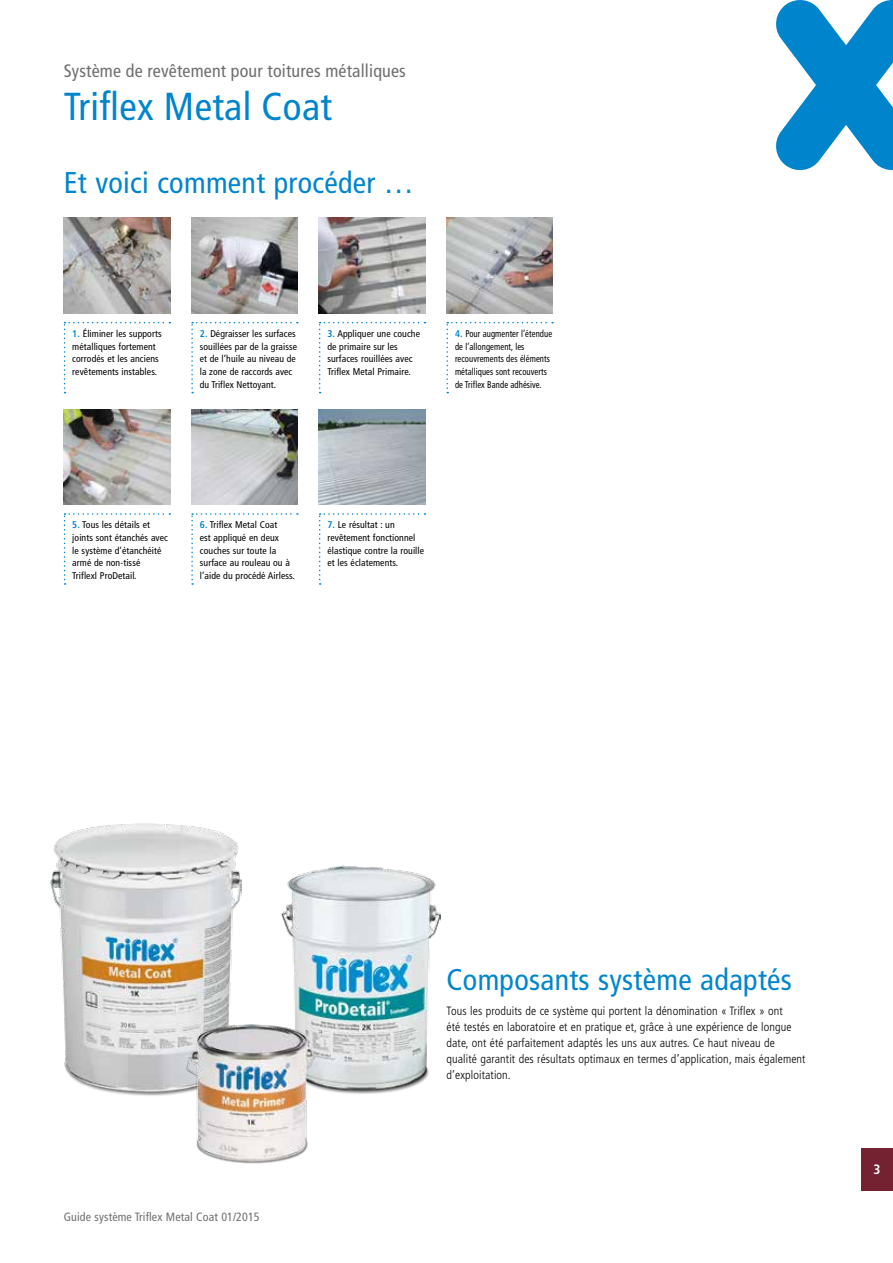
<style>
.page{position:relative;width:893px;height:1263px;background:#fff}
.page>*{position:absolute;margin:0;border:0;box-sizing:border-box;transform-origin:0 0}
.t1{font:condensed 39px "Frutiger LT Pro";letter-spacing:.01em;color:#0085cd}
.t2{font:condensed 30px "Frutiger LT Pro";letter-spacing:.01em;color:#0085cd}
.t3{font:condensed 18px "Frutiger LT Pro";letter-spacing:.01em;color:#6f6f6e}
.t4{font:700 condensed 13.5px "Frutiger LT Pro";color:#fff}
.t5{font:300 condensed 12px/15.9px "Frutiger LT Pro";letter-spacing:.01em;color:#000}
.t6{font:condensed 12px "Frutiger LT Pro";letter-spacing:.01em;color:#6f6f6e}
.t7{font:condensed 9.75px/12.6px "Frutiger LT Pro";letter-spacing:.01em;color:#000}
.t8{font:condensed 9.75px/12.6px "Frutiger LT Pro";letter-spacing:.01em;color:#000;scale:.88 1}
.s1{font-weight:700;color:#0085cd}
</style>
<div class="page">
<div style="left:861px;top:1148px;width:32px;height:43px;background:#742232"></div>
<svg style="left:776px;top:0;width:117px;height:170px"></svg>
<svg style="left:64px;top:322px;width:106px;height:71px"></svg>
<svg style="left:191px;top:322px;width:107px;height:71px"></svg>
<svg style="left:319px;top:322px;width:106px;height:71px"></svg>
<svg style="left:446px;top:322px;width:107px;height:71px"></svg>
<svg style="left:64px;top:513px;width:106px;height:72px"></svg>
<svg style="left:191px;top:513px;width:107px;height:72px"></svg>
<svg style="left:319px;top:513px;width:106px;height:72px"></svg>
<img style="left:64px;top:218px;width:106px;height:96px">
<img style="left:191px;top:218px;width:107px;height:96px">
<img style="left:319px;top:218px;width:106px;height:96px">
<img style="left:64px;top:409px;width:106px;height:96px">
<img style="left:446px;top:218px;width:107px;height:96px">
<img style="left:191px;top:409px;width:107px;height:96px">
<img style="left:319px;top:409px;width:106px;height:96px">
<img style="left:50px;top:824px;width:191px;height:272px">
<img style="left:281px;top:866px;width:159px;height:228px">
<img style="left:187px;top:1024px;width:128px;height:140px">
<h3 class="t3" style="left:64px;top:61px;width:344px">Système de revêtement pour toitures métalliques</h3>
<h1 class="t1" style="left:64px;top:84px;width:270px">Triflex Metal Coat</h1>
<h2 class="t2" style="left:64px;top:165px;width:351px">Et voici comment procéder …</h2>
<p class="t7" style="left:72px;top:327px;width:91px"><span class="s1">1.</span> Éliminer les supports métalliques fortement corrodés et les anciens revêtements instables.</p>
<p class="t7" style="left:200px;top:327px;width:99px"><span class="s1">2.</span> Dégraisser les surfaces souillées par de la graisse et de l’huile au niveau de la zone de raccords avec du Triflex Nettoyant.</p>
<p class="t7" style="left:327px;top:327px;width:94px"><span class="s1">3.</span> Appliquer une couche de primaire sur les surfaces rouillées avec<br>Triflex Metal Primaire.</p>
<p class="t8" style="left:455px;top:327px;width:112px"><span class="s1">4.</span> Pour augmenter l’étendue de l’allongement, les recouvrements des éléments métalliques sont recouverts de Triflex Bande adhésive.</p>
<p class="t7" style="left:72px;top:519px;width:97px"><span class="s1">5.</span> Tous les détails et joints sont étanchés avec le système d’étanchéité armé de non-tissé<br>Triflexl ProDetail.</p>
<p class="t7" style="left:200px;top:519px;width:96px"><span class="s1">6.</span> Triflex Metal Coat<br>est appliqué en deux couches sur toute la surface au rouleau ou à l’aide du procédé Airless.</p>
<p class="t7" style="left:327px;top:518px;width:98px"><span class="s1">7.</span> Le résultat : un revêtement fonctionnel élastique contre la rouille et les éclatements.</p>
<p class="t6" style="left:64px;top:1210px;width:197px">Guide système Triflex Metal Coat 01/2015</p>
<h2 class="t2" style="left:446px;top:962px;width:347px">Composants système adaptés</h2>
<p class="t5" style="left:446px;top:1003px;width:361px">Tous les produits de ce système qui portent la dénomination « Triflex » ont<br>été testés en laboratoire et en pratique et, grâce à une expérience de longue date, ont été parfaitement adaptés les uns aux autres. Ce haut niveau de qualité garantit des résultats optimaux en termes d’application, mais également d’exploitation.</p>
<h3 class="t4" style="left:873px;top:1161px;width:9px">3</h3>
</div>
